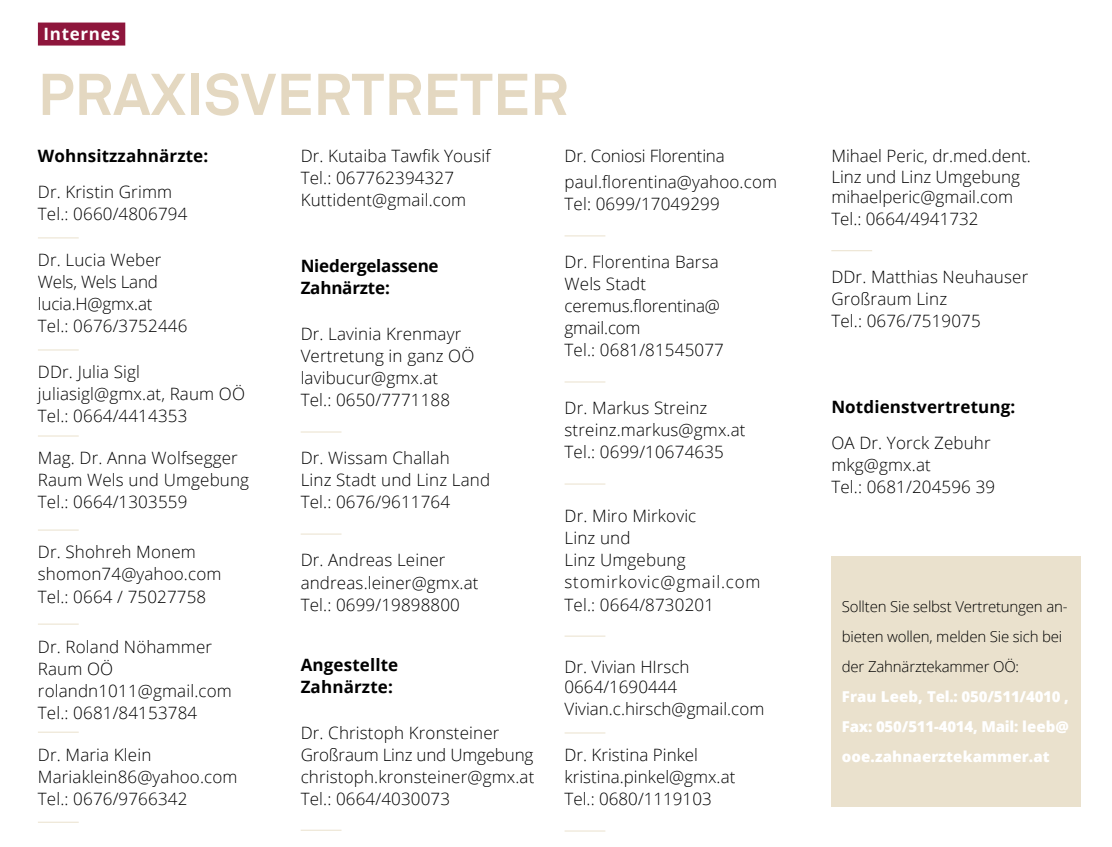
<style>
.page{position:relative;width:1112px;height:847px;background:#fff}
.page>*{position:absolute;margin:0;border:0;box-sizing:border-box;transform-origin:0 0}
.t1{font:700 58px "Akkurat";letter-spacing:.01em;color:#e4d8c1}
.t2{font:300 17px/22px "Open Sans";letter-spacing:.01em;color:#000}
.t3{font:700 17px/22px "Open Sans";letter-spacing:.01em;color:#000}
.t4{font:700 17px/22px "Open Sans";letter-spacing:-.01em;color:#000}
.t5{font:700 17px "Open Sans";letter-spacing:.04em;color:#fff}
.t6{font:300 15px/30px "Open Sans";letter-spacing:-.01em;color:#000}
.t7{font:800 15px/30px "Open Sans";letter-spacing:.01em;color:#fff;text-align:justify}
</style>
<div class="page">
<div style="left:38px;top:23px;width:87px;height:23px;background:#8e163c"></div>
<hr style="left:38px;top:237px;width:41px;height:1px;background:#eae1cd">
<hr style="left:38px;top:349px;width:41px;height:1px;background:#eae1cd">
<hr style="left:38px;top:435px;width:41px;height:1px;background:#eae1cd">
<hr style="left:38px;top:529px;width:41px;height:1px;background:#eae1cd">
<hr style="left:38px;top:623px;width:41px;height:1px;background:#eae1cd">
<hr style="left:38px;top:731px;width:41px;height:1px;background:#eae1cd">
<hr style="left:38px;top:821px;width:41px;height:1px;background:#eae1cd">
<hr style="left:301px;top:431px;width:40px;height:1px;background:#eae1cd">
<hr style="left:301px;top:533px;width:40px;height:1px;background:#eae1cd">
<hr style="left:301px;top:829px;width:40px;height:1px;background:#eae1cd">
<hr style="left:565px;top:235px;width:40px;height:1px;background:#eae1cd">
<hr style="left:565px;top:381px;width:40px;height:1px;background:#eae1cd">
<hr style="left:565px;top:483px;width:40px;height:1px;background:#eae1cd">
<hr style="left:565px;top:635px;width:40px;height:1px;background:#eae1cd">
<hr style="left:565px;top:732px;width:40px;height:1px;background:#eae1cd">
<hr style="left:565px;top:830px;width:40px;height:1px;background:#eae1cd">
<hr style="left:831px;top:250px;width:41px;height:1px;background:#eae1cd">
<div style="left:832px;top:556px;width:249px;height:250px;background:#eae1cd"></div>
<p class="t5" style="left:44px;top:21px;width:78px">Internes</p>
<h1 class="t1" style="left:38px;top:58px;width:532px">PRAXISVERTRETER</h1>
<p class="t3" style="left:38px;top:145px;width:172px">Wohnsitzzahnärzte:</p>
<p class="t2" style="left:38px;top:181px;width:151px">Dr. Kristin Grimm<br>Tel.: 0660/4806794</p>
<p class="t2" style="left:38px;top:249px;width:151px">Dr. Lucia Weber<br>Wels, Wels Land lucia.H@gmx.at<br>Tel.: 0676/3752446</p>
<p class="t2" style="left:38px;top:361px;width:209px">DDr. Julia Sigl juliasigl@gmx.at, Raum OÖ<br>Tel.: 0664/4414353</p>
<p class="t2" style="left:38px;top:447px;width:213px">Mag. Dr. Anna Wolfsegger<br>Raum Wels und Umgebung<br>Tel.: 0664/1303559</p>
<p class="t2" style="left:38px;top:541px;width:185px">Dr. Shohreh Monem shomon74@yahoo.com<br>Tel.: 0664 / 75027758</p>
<p class="t2" style="left:38px;top:635px;width:195px">Dr. Roland Nöhammer<br>Raum OÖ rolandn1011@gmail.com<br>Tel.: 0681/84153784</p>
<p class="t2" style="left:38px;top:743px;width:201px">Dr. Maria Klein<br>Mariaklein86@yahoo.com<br>Tel.: 0676/9766342</p>
<p class="t2" style="left:301px;top:145px;width:191px">Dr. Kutaiba Tawfik Yousif<br>Tel.: 067762394327<br>Kuttident@gmail.com</p>
<p class="t2" style="left:565px;top:143px;width:214px;line-height:26px">Dr. Coniosi Florentina paul.florentina@yahoo.com</p>
<p class="t2" style="left:565px;top:193px;width:157px">Tel: 0699/17049299</p>
<p class="t2" style="left:565px;top:251px;width:161px">Dr. Florentina Barsa<br>Wels Stadt ceremus.florentina@ gmail.com<br>Tel.: 0681/81545077</p>
<p class="t4" style="left:301px;top:255px;width:139px">Niedergelassene<br>Zahnärzte:</p>
<p class="t2" style="left:301px;top:323px;width:175px">Dr. Lavinia Krenmayr<br>Vertretung in ganz OÖ lavibucur@gmx.at<br>Tel.: 0650/7771188</p>
<p class="t2" style="left:565px;top:397px;width:183px">Dr. Markus Streinz streinz.markus@gmx.at<br>Tel.: 0699/10674635</p>
<p class="t2" style="left:301px;top:447px;width:191px">Dr. Wissam Challah<br>Linz Stadt und Linz Land<br>Tel.: 0676/9611764</p>
<p class="t2" style="left:565px;top:505px;width:198px">Dr. Miro Mirkovic<br>Linz und<br>Linz Umgebung stomirkovic@gmail.com<br>Tel.: 0664/8730201</p>
<p class="t2" style="left:301px;top:549px;width:179px">Dr. Andreas Leiner andreas.leiner@gmx.at<br>Tel.: 0699/19898800</p>
<p class="t3" style="left:301px;top:653px;width:99px">Angestellte<br>Zahnärzte:</p>
<p class="t2" style="left:301px;top:721px;width:235px">Dr. Christoph Kronsteiner<br>Großraum Linz und Umgebung christoph.kronsteiner@gmx.at<br>Tel.: 0664/4030073</p>
<p class="t2" style="left:565px;top:656px;width:126px;line-height:20.4px">Dr. Vivian HIrsch<br>0664/1690444</p>
<p class="t2" style="left:565px;top:697px;width:201px">Vivian.c.hirsch@gmail.com</p>
<p class="t2" style="left:565px;top:743px;width:172px">Dr. Kristina Pinkel kristina.pinkel@gmx.at<br>Tel.: 0680/1119103</p>
<p class="t2" style="left:831px;top:145px;width:201px;line-height:20.4px">Mihael Peric, dr.med.dent.<br>Linz und Linz Umgebung mihaelperic@gmail.com</p>
<p class="t2" style="left:831px;top:207px;width:149px">Tel.: 0664/4941732</p>
<p class="t2" style="left:831px;top:265px;width:198px">DDr. Matthias Neuhauser<br>Großraum Linz<br>Tel.: 0676/7519075</p>
<p class="t3" style="left:831px;top:395px;width:186px">Notdienstvertretung:</p>
<p class="t2" style="left:831px;top:431px;width:165px">OA Dr. Yorck Zebuhr mkg@gmx.at<br>Tel.: 0681/204596 39</p>
<p class="t6" style="left:842px;top:591px;width:227px">Sollten Sie selbst Vertretungen an&shy;bieten wollen, melden Sie sich bei der Zahnärztekammer OÖ:</p>
<p class="t7" style="left:842px;top:680px;width:229px">Frau Leeb, Tel.: 050/511/4010 , Fax: 050/511-4014, Mail: leeb@ ooe.zahnaerztekammer.at</p>
</div>
